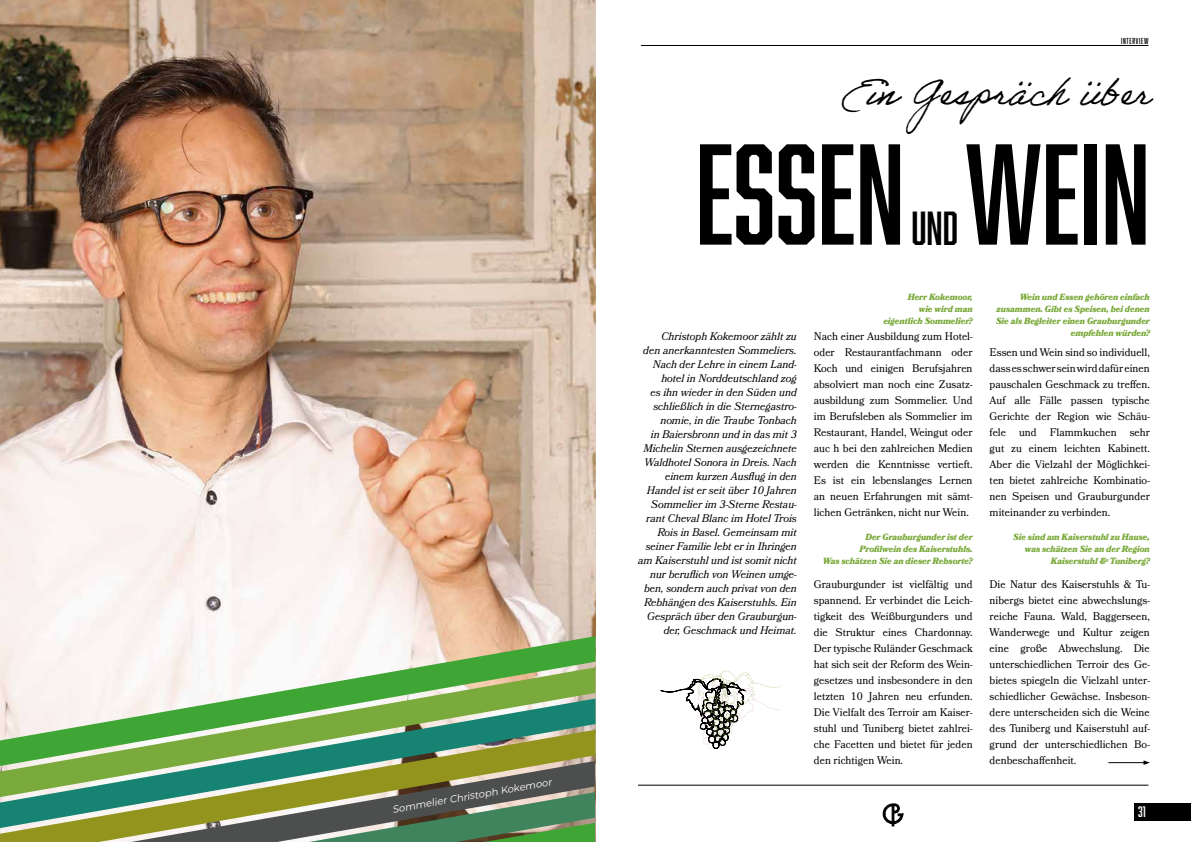
<style>
.page{position:relative;width:1191px;height:842px;background:#fff}
.page>*{position:absolute;margin:0;border:0;box-sizing:border-box;transform-origin:0 0}
.t1{font:132px "Abolition";color:#000}
.t2{font:44px "Abolition";color:#000}
.t3{font:38px "Adobe Handwriting Ernie";color:#000}
.t4{font:14px "Abolition";color:#fff}
.t5{font:11px/16px "Bookmania";color:#000;text-align:justify;scale:.95 1}
.t6{font:italic 11px/14px "Bookmania";color:#000;text-align:right;scale:.95 1}
.t7{font:italic 10px "Montserrat";color:#fff}
.t8{font:italic 900 9px/12px "Bookmania";color:#7aaa3b;text-align:right;scale:.93 1}
.t9{font:8px "Abolition";letter-spacing:.1em;color:#000;scale:.95 1}
</style>
<div class="page">
<div style="left:1134px;top:803px;width:57px;height:18px;background:#000"></div>
<hr style="left:641px;top:45px;width:507px;height:1px;background:#000">
<svg style="left:882px;top:803px;width:21px;height:23px"></svg>
<hr style="left:638px;top:785px;width:510px;height:1px;background:#000">
<img style="left:0;top:0;width:595px;height:635px">
<svg style="left:660px;top:670px;width:121px;height:79px"></svg>
<hr style="left:1108px;top:762px;width:37px;height:1px;background:#000">
<svg style="left:1143px;top:760px;width:6px;height:5px"></svg>
<svg style="left:0;top:829px;width:595px;height:13px;background:#6d8957"></svg>
<svg style="left:0;top:798px;width:595px;height:31px;background:#6d8860"></svg>
<svg style="left:0;top:767px;width:595px;height:31px;background:#729260"></svg>
<svg style="left:0;top:635px;width:595px;height:132px"></svg>
<p class="t7" style="left:391px;top:803px;width:163px;rotate:-10deg">Sommelier Christoph Kokemoor</p>
<p class="t9" style="left:1121px;top:36px;width:30px">INTERVIEW</p>
<h3 class="t3" style="left:840px;top:69px;width:311px">Ein Gespräch über</h3>
<h1 class="t1" style="left:695px;top:118px;width:210px">ESSEN</h1>
<h1 class="t1" style="left:965px;top:118px;width:186px">WEIN</h1>
<h2 class="t2" style="left:911px;top:202px;width:48px">UND</h2>
<p class="t6" style="left:638px;top:329px;width:168px">Christoph Kokemoor zählt zu<br>den anerkanntesten Sommeliers.<br>Nach der Lehre in einem Land&shy;hotel in Norddeutschland zog<br>es ihn wieder in den Süden und schließlich in die Sternegastro&shy;nomie, in die Traube Tonbach<br>in Baiersbronn und in das mit 3<br>Michelin Sternen ausgezeichnete<br>Waldhotel Sonora in Dreis. Nach einem kurzen Ausflug in den<br>Handel ist er seit über 10 Jahren<br>Sommelier im 3-Sterne Restau&shy;rant Cheval Blanc im Hotel Trois<br>Rois in Basel. Gemeinsam mit seiner Familie lebt er in Ihringen am Kaiserstuhl und ist somit nicht nur beruflich von Weinen umge&shy;ben, sondern auch privat von den<br>Rebhängen des Kaiserstuhls. Ein<br>Gespräch über den Grauburgun&shy;der, Geschmack und Heimat.</p>
<p class="t8" style="left:883px;top:291px;width:97px">Herr Kokemoor,<br>wie wird man eigentlich Sommelier?</p>
<p class="t5" style="left:814px;top:328px;width:169px">Nach einer Ausbildung zum Hotel&shy;oder Restaurantfachmann oder Koch und einigen Berufsjahren absolviert man noch eine Zusatz&shy;ausbildung zum Sommelier. Und im Berufsleben als Sommelier im Restaurant, Handel, Weingut oder auc h bei den zahlreichen Medien werden die Kenntnisse vertieft.<br>Es ist ein lebenslanges Lernen an neuen Erfahrungen mit sämt&shy;lichen Getränken, nicht nur Wein.</p>
<p class="t8" style="left:823px;top:531px;width:162px">Der Grauburgunder ist der<br>Profilwein des Kaiserstuhls.<br>Was schätzen Sie an dieser Rebsorte?</p>
<p class="t5" style="left:814px;top:576px;width:169px">Grauburgunder ist vielfältig und spannend. Er verbindet die Leich&shy;tigkeit des Weißburgunders und die Struktur eines Chardonnay.<br>Der typische Ruländer Geschmack hat sich seit der Reform des Wein&shy;gesetzes und insbesondere in den letzten 10 Jahren neu erfunden.<br>Die Vielfalt des Terroir am Kaiser&shy;stuhl und Tuniberg bietet zahlrei&shy;che Facetten und bietet für jeden den richtigen Wein.</p>
<p class="t8" style="left:996px;top:291px;width:167px">Wein und Essen gehören einfach zusammen. Gibt es Speisen, bei denen<br>Sie als Begleiter einen Grauburgunder empfehlen würden?</p>
<p class="t5" style="left:989px;top:344px;width:170px">Essen und Wein sind so individuell, dass es schwer sein wird dafür einen pauschalen Geschmack zu treffen.<br>Auf alle Fälle passen typische Gerichte der Region wie Schäu&shy;fele und Flammkuchen sehr gut zu einem leichten Kabinett.<br>Aber die Vielzahl der Möglichkei&shy;ten bietet zahlreiche Kombinatio&shy;nen Speisen und Grauburgunder miteinander zu verbinden.</p>
<p class="t8" style="left:1013px;top:531px;width:148px">Sie sind am Kaiserstuhl zu Hause, was schätzen Sie an der Region<br>Kaiserstuhl &amp; Tuniberg?</p>
<p class="t5" style="left:989px;top:576px;width:170px">Die Natur des Kaiserstuhls &amp; Tu&shy;nibergs bietet eine abwechslungs&shy;reiche Fauna. Wald, Baggerseen, Wanderwege und Kultur zeigen eine große Abwechslung. Die unterschiedlichen Terroir des Ge&shy;bietes spiegeln die Vielzahl unter&shy;schiedlicher Gewächse. Insbeson&shy;dere unterscheiden sich die Weine des Tuniberg und Kaiserstuhl auf&shy;grund der unterschiedlichen Bo&shy;denbeschaffenheit.</p>
<p class="t4" style="left:1138px;top:803px;width:9px">31</p>
</div>
